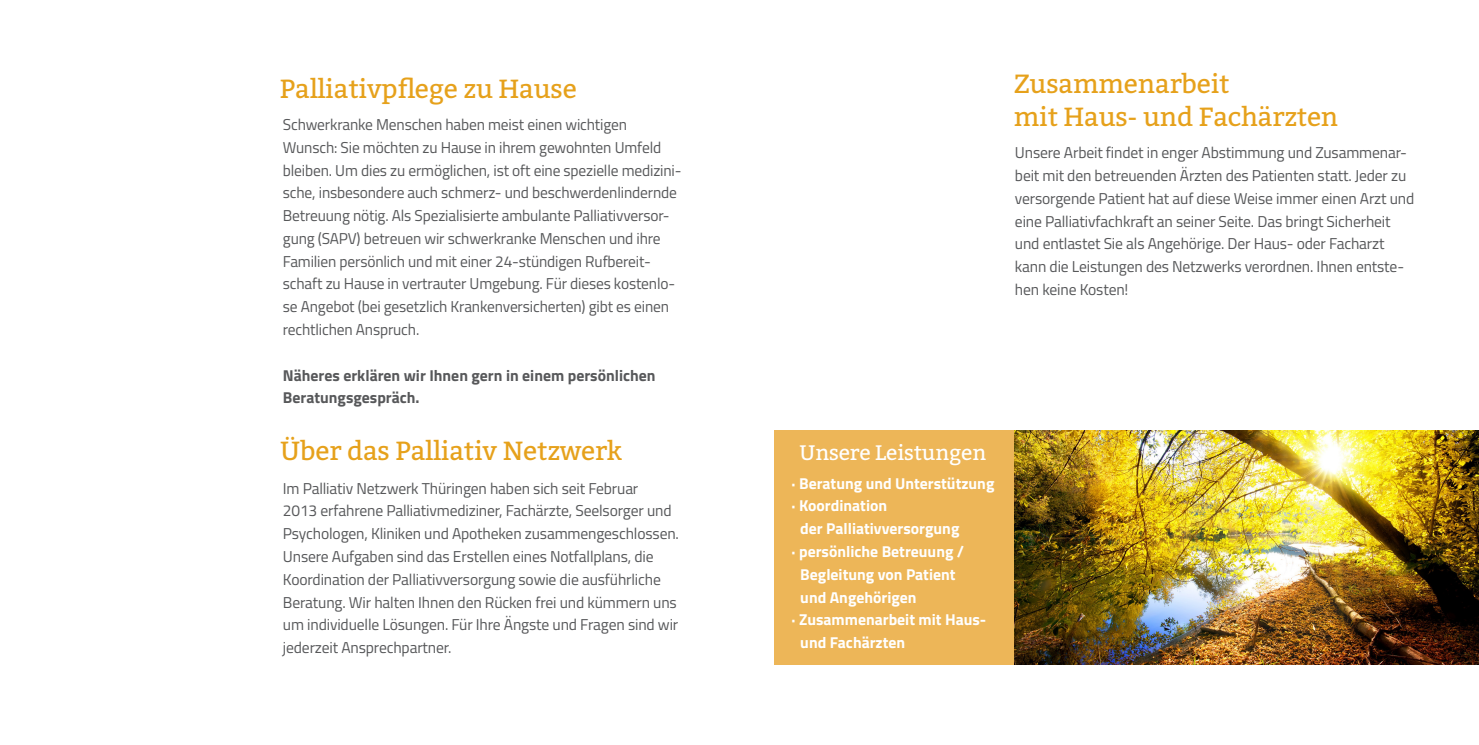
<style>
.page{position:relative;width:1479px;height:745px;background:#fff}
.page>*{position:absolute;margin:0;border:0;box-sizing:border-box;transform-origin:0 0}
.t1{font:26.25px "Bitter";letter-spacing:-.01em;color:#e6a11b}
.t2{font:21px "Bitter";letter-spacing:-.01em;color:#fff}
.t3{font:15.75px/22.8px "Titillium";letter-spacing:-.01em;color:#57585a}
.t4{font:700 15.75px/22.8px "Titillium";color:#fff}
.t5{font:700 15.75px/22.8px "Titillium";color:#57585a}
</style>
<div class="page">
<div style="left:774px;top:430px;width:240px;height:234px;background:#edb658"></div>
<img style="left:1014px;top:430px;width:464px;height:234px">
<p class="t1" style="left:280px;top:70px;width:298px">Palliativpflege zu Hause</p>
<p class="t3" style="left:283px;top:112px;width:400px">Schwerkranke Menschen haben meist einen wichtigen Wunsch: Sie möchten zu Hause in ihrem gewohnten Umfeld bleiben. Um dies zu ermöglichen, ist oft eine spezielle medizini&shy;sche, insbesondere auch schmerz- und beschwerdenlindernde Betreuung nötig. Als Spezialisierte ambulante Palliativversor&shy;gung (SAPV) betreuen wir schwerkranke Menschen und ihre Familien persönlich und mit einer 24-stündigen Rufbereit&shy;schaft zu Hause in vertrauter Umgebung. Für dieses kostenlo&shy;se Angebot (bei gesetzlich Krankenversicherten) gibt es einen rechtlichen Anspruch.</p>
<p class="t5" style="left:283px;top:362px;width:374px">Näheres erklären wir Ihnen gern in einem persönlichen<br>Beratungsgespräch.</p>
<p class="t1" style="left:280px;top:432px;width:344px">Über das Palliativ Netzwerk</p>
<p class="t2" style="left:799px;top:437px;width:189px">Unsere Leistungen</p>
<p class="t3" style="left:283px;top:475px;width:397px">Im Palliativ Netzwerk Thüringen haben sich seit Februar<br>2013 erfahrene Palliativmediziner, Fachärzte, Seelsorger und Psychologen, Kliniken und Apotheken zusammengeschlossen.<br>Unsere Aufgaben sind das Erstellen eines Notfallplans, die Koordination der Palliativversorgung sowie die ausführliche Beratung. Wir halten Ihnen den Rücken frei und kümmern uns um individuelle Lösungen. Für Ihre Ängste und Fragen sind wir jederzeit Ansprechpartner.</p>
<p class="t4" style="left:791px;top:470px;width:204px">· Beratung und Unterstützung</p>
<p class="t4" style="left:800px;top:493px;width:161px;text-indent:-9px">· Koordination<br>der Palliativversorgung</p>
<p class="t4" style="left:800px;top:539px;width:165px;text-indent:-9px">· persönliche Betreuung /<br>Begleitung von Patient und Angehörigen</p>
<p class="t4" style="left:800px;top:607px;width:187px;text-indent:-9px">· Zusammenarbeit mit Haus&shy;und Fachärzten</p>
<p class="t1" style="left:1013px;top:65px;width:217px">Zusammenarbeit</p>
<p class="t1" style="left:1013px;top:98px;width:326px">mit Haus- und Fachärzten</p>
<p class="t3" style="left:1014px;top:140px;width:401px">Unsere Arbeit findet in enger Abstimmung und Zusammenar&shy;beit mit den betreuenden Ärzten des Patienten statt. Jeder zu versorgende Patient hat auf diese Weise immer einen Arzt und eine Palliativfachkraft an seiner Seite. Das bringt Sicherheit und entlastet Sie als Angehörige. Der Haus- oder Facharzt kann die Leistungen des Netzwerks verordnen. Ihnen entste&shy;hen keine Kosten!</p>
</div>
